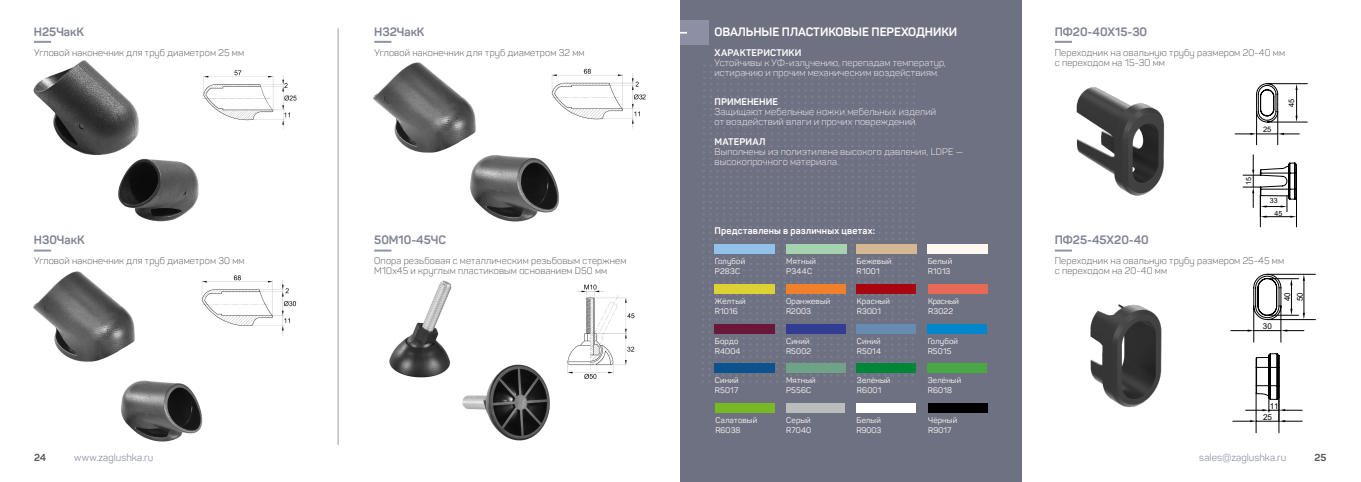
<style>
.page{position:relative;width:1361px;height:482px;background:#fff}
.page>*{position:absolute;margin:0;border:0;box-sizing:border-box;transform-origin:0 0}
.t1{font:700 12px "Panton";letter-spacing:-.005em;color:#808495}
.t2{font:700 12px "Panton";letter-spacing:-.005em;color:#fff}
.t3{font:10px "Panton";letter-spacing:.01em;color:#8f92a6}
.t4{font:700 10px "Panton";color:#565655}
.t5{font:300 9.5px/9.9px "Panton";letter-spacing:.015em;color:#484847}
.t6{font:300 9.5px/9.9px "Panton";letter-spacing:.015em;color:#fff}
.t7{font:700 9.5px "Panton";letter-spacing:.02em;color:#fff}
.t8{font:700 9.5px "Panton";color:#fff}
.t9{font:8.1px "Arial";color:#000}
.t10{font:8px/9.9px "Panton";letter-spacing:.02em;color:#fff}
.t11{font:8px/9.9px "Panton";letter-spacing:-.02em;color:#fff}
.t12{font:8px/12.5px "Arial";color:#000}
.t13{font:7.6px "Arial";color:#000}
.t14{font:7.5px "Arial";color:#000}
.t15{font:7.1px/12.4px "Arial";color:#000}
</style>
<div class="page">
<img style="left:202px;top:70px;width:95px;height:60px">
<img style="left:33px;top:61px;width:106px;height:94px">
<img style="left:118px;top:158px;width:81px;height:64px">
<img style="left:201px;top:275px;width:96px;height:61px">
<svg style="left:34px;top:41px;width:17px;height:2px"></svg>
<svg style="left:34px;top:250px;width:17px;height:2px"></svg>
<hr style="left:338px;top:28px;width:1px;height:417px;background:#9c9c9d">
<img style="left:551px;top:68px;width:95px;height:61px">
<img style="left:373px;top:62px;width:103px;height:91px">
<img style="left:33px;top:271px;width:102px;height:91px">
<img style="left:121px;top:380px;width:81px;height:62px">
<img style="left:567px;top:284px;width:68px;height:95px">
<img style="left:389px;top:280px;width:63px;height:98px">
<img style="left:462px;top:364px;width:88px;height:77px">
<svg style="left:374px;top:250px;width:17px;height:2px"></svg>
<svg style="left:374px;top:41px;width:17px;height:2px"></svg>
<img style="left:469px;top:143px;width:90px;height:79px">
<div style="left:680px;top:0;width:341px;height:482px;background:#6e7181"></div>
<svg style="left:702px;top:65px;width:213px;height:317px"></svg>
<div style="left:680px;top:21px;width:28px;height:24px;background:#8d90a4"></div>
<svg style="left:680px;top:32px;width:7px;height:2px"></svg>
<div style="left:927px;top:363px;width:60px;height:10px;background:#4aa843"></div>
<div style="left:856px;top:363px;width:60px;height:10px;background:#008637"></div>
<div style="left:786px;top:363px;width:59px;height:10px;background:#6ea387"></div>
<div style="left:715px;top:363px;width:60px;height:10px;background:#0d528f"></div>
<div style="left:927px;top:323px;width:60px;height:10px;background:#0086ca"></div>
<div style="left:856px;top:323px;width:60px;height:10px;background:#688bb2"></div>
<div style="left:786px;top:323px;width:59px;height:10px;background:#313d92"></div>
<div style="left:715px;top:323px;width:60px;height:10px;background:#6a1638"></div>
<div style="left:928px;top:284px;width:60px;height:10px;background:#e66955"></div>
<div style="left:856px;top:284px;width:60px;height:10px;background:#a9050f"></div>
<div style="left:786px;top:284px;width:59px;height:10px;background:#f08029"></div>
<div style="left:715px;top:284px;width:60px;height:10px;background:#ded133"></div>
<div style="left:715px;top:244px;width:60px;height:10px;background:#92c1e9"></div>
<div style="left:786px;top:244px;width:60px;height:10px;background:#a5d3b0"></div>
<div style="left:856px;top:244px;width:60px;height:10px;background:#d3b892"></div>
<div style="left:927px;top:244px;width:60px;height:10px;background:#fcf8ef"></div>
<div style="left:786px;top:403px;width:59px;height:10px;background:#bbbcbc"></div>
<div style="left:856px;top:403px;width:60px;height:10px;background:#fff"></div>
<div style="left:927px;top:403px;width:60px;height:10px;background:#000"></div>
<div style="left:715px;top:403px;width:59px;height:10px;background:#79b825"></div>
<img style="left:1076px;top:87px;width:89px;height:109px">
<img style="left:1090px;top:304px;width:72px;height:103px">
<svg style="left:1055px;top:250px;width:17px;height:2px"></svg>
<svg style="left:1055px;top:41px;width:17px;height:2px"></svg>
<svg style="left:1256px;top:83px;width:51px;height:39px"></svg>
<hr style="left:1256px;top:111px;width:1px;height:34px;background:#000">
<hr style="left:1277px;top:111px;width:1px;height:34px;background:#000">
<svg style="left:1235px;top:133px;width:64px;height:2px"></svg>
<hr style="left:1260px;top:195px;width:1px;height:32px;background:#000">
<hr style="left:1296px;top:197px;width:1px;height:30px;background:#000">
<svg style="left:1242px;top:155px;width:54px;height:63px"></svg>
<hr style="left:1267px;top:274px;width:48px;height:1px;background:#000">
<hr style="left:1267px;top:319px;width:48px;height:1px;background:#000">
<svg style="left:1230px;top:274px;width:75px;height:68px"></svg>
<svg style="left:1232px;top:353px;width:70px;height:80px"></svg>
<p class="t1" style="left:34px;top:24px;width:51px">Н25ЧакК</p>
<p class="t1" style="left:374px;top:24px;width:52px">Н32ЧакК</p>
<p class="t2" style="left:714px;top:24px;width:244px">ОВАЛЬНЫЕ ПЛАСТИКОВЫЕ ПЕРЕХОДНИКИ</p>
<p class="t1" style="left:1055px;top:24px;width:94px">ПФ20-40Х15-30</p>
<p class="t5" style="left:34px;top:48px;width:211px">Угловой наконечник для труб диаметром 25 мм</p>
<p class="t5" style="left:374px;top:48px;width:212px">Угловой наконечник для труб диаметром 32 мм</p>
<p class="t7" style="left:714px;top:47px;width:88px">ХАРАКТЕРИСТИКИ</p>
<p class="t6" style="left:714px;top:57px;width:233px">Устойчивы к УФ-излучению, перепадам температур, истиранию и прочим механическим воздействиям.</p>
<p class="t5" style="left:1055px;top:48px;width:232px">Переходник на овальную трубу размером 20-40 мм с переходом на 15-30 мм</p>
<p class="t8" style="left:714px;top:96px;width:65px">ПРИМЕНЕНИЕ</p>
<p class="t6" style="left:714px;top:107px;width:223px">Защищают мебельные ножки мебельных изделий от воздействий влаги и прочих повреждений.</p>
<p class="t7" style="left:714px;top:136px;width:52px">МАТЕРИАЛ</p>
<p class="t6" style="left:714px;top:147px;width:250px">Выполнены из полиэтилена высокого давления, LDPE — высокопрочного материала.</p>
<p class="t13" style="left:1263px;top:124px;width:10px">25</p>
<p class="t14" style="left:1286px;top:107px;width:10px;rotate:-90deg">45</p>
<p class="t15" style="left:1242px;top:185px;width:9px;rotate:-90deg">15</p>
<p class="t15" style="left:1274px;top:194px;width:9px;text-indent:-5px">33<br>45</p>
<p class="t1" style="left:34px;top:233px;width:52px">Н30ЧакК</p>
<p class="t1" style="left:374px;top:233px;width:73px">50М10-45ЧС</p>
<p class="t7" style="left:714px;top:225px;width:162px">Представлены в различных цветах:</p>
<p class="t1" style="left:1055px;top:233px;width:96px">ПФ25-45Х20-40</p>
<p class="t5" style="left:34px;top:256px;width:212px">Угловой наконечник для труб диаметром 30 мм</p>
<p class="t5" style="left:374px;top:256px;width:254px">Опора резьбовая с металлическим резьбовым стержнем<br>М10х45 и круглым пластиковым основанием D50 мм</p>
<p class="t10" style="left:715px;top:256px;width:32px">Голубой<br>P283C</p>
<p class="t10" style="left:786px;top:256px;width:31px">Мятный<br>P344C</p>
<p class="t10" style="left:856px;top:256px;width:36px">Бежевый<br>R1001</p>
<p class="t10" style="left:927px;top:256px;width:26px">Белый<br>R1013</p>
<p class="t5" style="left:1055px;top:256px;width:231px">Переходник на овальную трубу размером 25-45 мм с переходом на 20-40 мм</p>
<p class="t10" style="left:715px;top:296px;width:32px">Жёлтый<br>R1016</p>
<p class="t10" style="left:786px;top:296px;width:46px">Оранжевый<br>R2003</p>
<p class="t10" style="left:856px;top:296px;width:35px">Красный<br>R3001</p>
<p class="t11" style="left:928px;top:296px;width:32px">Красный<br>R3022</p>
<p class="t12" style="left:1281px;top:301px;width:11px;rotate:-90deg">40<br>50</p>
<p class="t12" style="left:1263px;top:320px;width:10px">30</p>
<p class="t10" style="left:715px;top:336px;width:27px">Бордо<br>R4004</p>
<p class="t10" style="left:786px;top:336px;width:27px">Синий<br>R5002</p>
<p class="t10" style="left:857px;top:336px;width:26px">Синий<br>R5014</p>
<p class="t10" style="left:927px;top:336px;width:32px">Голубой<br>R5015</p>
<p class="t10" style="left:715px;top:375px;width:25px">Синий<br>R5017</p>
<p class="t10" style="left:786px;top:375px;width:31px">Мятный<br>P556C</p>
<p class="t10" style="left:857px;top:375px;width:35px">Зелёный<br>R6001</p>
<p class="t10" style="left:927px;top:375px;width:35px">Зелёный<br>R6018</p>
<p class="t9" style="left:1269px;top:401px;width:11px">11</p>
<p class="t10" style="left:715px;top:415px;width:43px">Салатовый<br>R6038</p>
<p class="t10" style="left:786px;top:415px;width:27px">Серый<br>R7040</p>
<p class="t10" style="left:856px;top:415px;width:27px">Белый<br>R9003</p>
<p class="t10" style="left:928px;top:415px;width:30px">Чёрный<br>R9017</p>
<p class="t9" style="left:1263px;top:411px;width:11px">25</p>
<p class="t4" style="left:34px;top:451px;width:14px">24</p>
<p class="t3" style="left:74px;top:451px;width:81px">www.zaglushka.ru</p>
<p class="t3" style="left:1199px;top:451px;width:89px">sales@zaglushka.ru</p>
<p class="t4" style="left:1314px;top:451px;width:13px">25</p>
</div>
